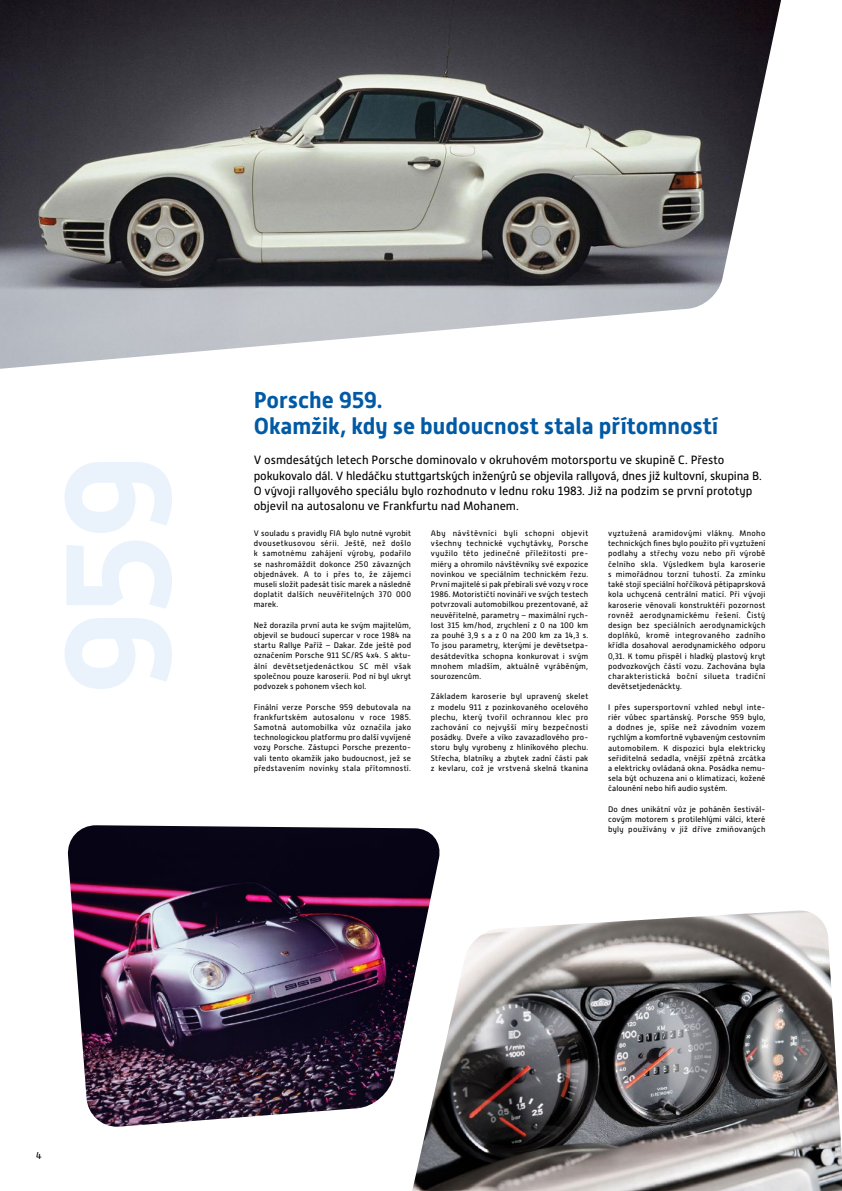
<style>
.page{position:relative;width:842px;height:1191px;background:#fff}
.page>*{position:absolute;margin:0;border:0;box-sizing:border-box;transform-origin:0 0}
.t1{font:700 148.5px "Alwyn New";color:#eaf3fc}
.t2{font:700 23px/25.5px "Alwyn New";color:#005aa5}
.t3{font:12px/15.3px "Alwyn New";color:#000}
.t4{font:10px "Alwyn New";color:#000}
.t5{font:8px/10.2px "Alwyn New";letter-spacing:.03em;color:#000;text-align:justify}
</style>
<div class="page">
<img style="left:0;top:0;width:781px;height:369px">
<img style="left:412px;top:910px;width:430px;height:281px">
<img style="left:67px;top:825px;width:375px;height:301px">
<h1 class="t1" style="left:33px;top:696px;width:242px;rotate:-90deg">959</h1>
<h2 class="t2" style="left:254px;top:388px;width:466px">Porsche 959.<br>Okamžik, kdy se budoucnost stala přítomností</h2>
<p class="t3" style="left:254px;top:453px;width:510px">V osmdesátých letech Porsche dominovalo v okruhovém motorsportu ve skupině C. Přesto pokukovalo dál. V hledáčku stuttgartských inženýrů se objevila rallyová, dnes již kultovní, skupina B.<br>O vývoji rallyového speciálu bylo rozhodnuto v lednu roku 1983. Již na podzim se první prototyp objevil na autosalonu ve Frankfurtu nad Mohanem.</p>
<p class="t5" style="left:254px;top:528px;width:159px">V souladu s pravidly FIA bylo nutné vyrobit dvousetkusovou sérii. Ještě, než došlo k samotnému zahájení výroby, podařilo se nashromáždit dokonce 250 závazných objednávek. A to i přes to, že zájemci museli složit padesát tisíc marek a následně doplatit dalších neuvěřitelných 370 000 marek.</p>
<p class="t5" style="left:254px;top:620px;width:159px">Než dorazila první auta ke svým majitelům, objevil se budoucí supercar v roce 1984 na startu Rallye Paříž – Dakar. Zde ještě pod označením Porsche 911 SC/RS 4x4. S aktu&shy;ální devětsetjedenáctkou SC měl však společnou pouze karoserii. Pod ní byl ukryt podvozek s pohonem všech kol.</p>
<p class="t5" style="left:254px;top:701px;width:159px">Finální verze Porsche 959 debutovala na frankfurtském autosalonu v roce 1985.<br>Samotná automobilka vůz označila jako technologickou platformu pro další vyvíjené vozy Porsche. Zástupci Porsche prezento&shy;vali tento okamžik jako budoucnost, jež se představením novinky stala přítomností.</p>
<p class="t5" style="left:431px;top:528px;width:159px">Aby návštěvníci byli schopni objevit všechny technické vychytávky, Porsche využilo této jedinečné příležitosti pre&shy;miéry a ohromilo návštěvníky své expozice novinkou ve speciálním technickém řezu.<br>První majitelé si pak přebírali své vozy v roce 1986. Motorističtí novináři ve svých testech potvrzovali automobilkou prezentované, až neuvěřitelné, parametry – maximální rych&shy;lost 315 km/hod, zrychlení z 0 na 100 km za pouhé 3,9 s a z 0 na 200 km za 14,3 s.<br>To jsou parametry, kterými je devětsetpa&shy;desátdevítka schopna konkurovat i svým mnohem mladším, aktuálně vyráběným, sourozencům.</p>
<p class="t5" style="left:431px;top:691px;width:159px">Základem karoserie byl upravený skelet z modelu 911 z pozinkovaného ocelového plechu, který tvořil ochrannou klec pro zachování co nejvyšší míry bezpečnosti posádky. Dveře a víko zavazadlového pro&shy;storu byly vyrobeny z hliníkového plechu.<br>Střecha, blatníky a zbytek zadní části pak z kevlaru, což je vrstvená skelná tkanina</p>
<p class="t5" style="left:608px;top:528px;width:159px">vyztužená aramidovými vlákny. Mnoho technických fines bylo použito při vyztužení podlahy a střechy vozu nebo při výrobě čelního skla. Výsledkem byla karoserie s mimořádnou torzní tuhostí. Za zmínku také stojí speciální hořčíková pětipaprsková kola uchycená centrální maticí. Při vývoji karoserie věnovali konstruktéři pozornost rovněž aerodynamickému řešení. Čistý design bez speciálních aerodynamických doplňků, kromě integrovaného zadního křídla dosahoval aerodynamického odporu 0,31. K tomu přispěl i hladký plastový kryt podvozkových částí vozu. Zachována byla charakteristická boční silueta tradiční devětsetjedenáckty.</p>
<p class="t5" style="left:608px;top:702px;width:159px">I přes supersportovní vzhled nebyl inte&shy;riér vůbec spartánský. Porsche 959 bylo, a dodnes je, spíše než závodním vozem rychlým a komfortně vybaveným cestovním automobilem. K dispozici byla elektricky seřiditelná sedadla, vnější zpětná zrcátka a elektricky ovládaná okna. Posádka nemu&shy;sela být ochuzena ani o klimatizaci, kožené čalounění nebo hifi audio systém.</p>
<p class="t5" style="left:608px;top:804px;width:159px">Do dnes unikátní vůz je poháněn šestivál&shy;covým motorem s protilehlými válci, které byly používány v již dříve zmiňovaných</p>
<p class="t4" style="left:36px;top:1149px;width:7px">4</p>
</div>
